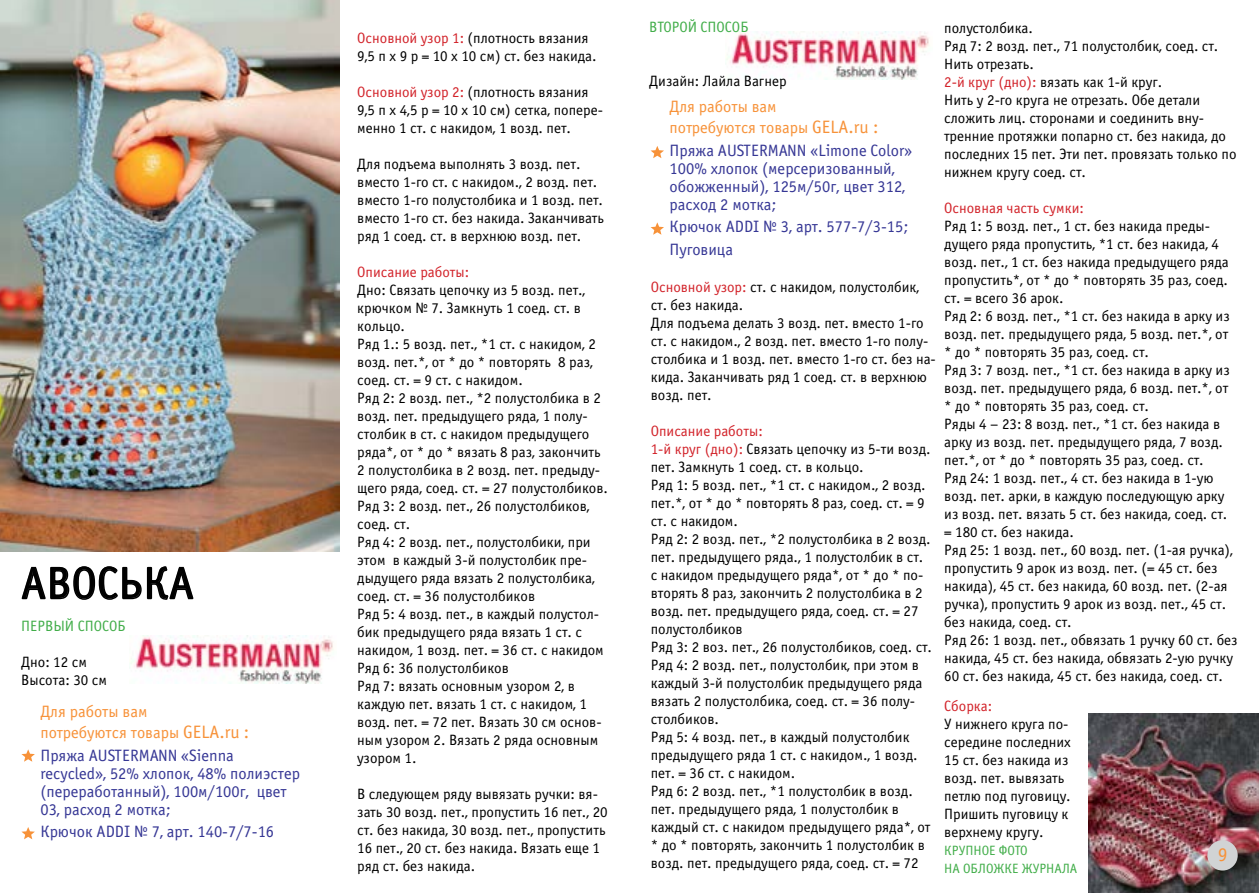
<style>
.page{position:relative;width:1259px;height:893px;background:#fff}
.page>*{position:absolute;margin:0;border:0;box-sizing:border-box;transform-origin:0 0}
.t1{font:45px "Officina Sans C";letter-spacing:.01em;color:#000}
.t2{font:19.5px "Officina Sans C";color:#f79239}
.t3{font:16.5px/18px "Officina Sans C";color:#363795}
.t4{font:16.5px/21px "Officina Sans C";color:#f79239}
.t5{font:15px/18px "Officina Sans C";color:#000}
.t6{font:15px "Officina Sans C";color:#d2232a}
.t7{font:15px "Officina Sans C";color:#41ad49}
.t8{font:13.5px/18px "Officina Sans C";color:#41ad49}
.s1{font-size:18px}
.s2{color:#d2232a}
</style>
<div class="page">
<img style="left:1088px;top:714px;width:171px;height:179px">
<img style="left:0;top:0;width:339px;height:551px">
<div style="left:1207px;top:840px;width:30px;height:30px;background:#d1d3d4;border-radius:50%"></div>
<svg style="left:21px;top:749px;width:14px;height:13px"></svg>
<svg style="left:21px;top:827px;width:14px;height:12px"></svg>
<svg style="left:22px;top:566px;width:172px;height:34px"></svg>
<svg style="left:650px;top:146px;width:14px;height:12px"></svg>
<svg style="left:650px;top:222px;width:14px;height:13px"></svg>
<img style="left:130px;top:635px;width:204px;height:48px">
<img style="left:726px;top:32px;width:204px;height:48px">
<h1 class="t1" style="left:21px;top:559px;width:174px">АВОСЬКА</h1>
<p class="t7" style="left:21px;top:617px;width:106px">ПЕРВЫЙ СПОСОБ</p>
<p class="t5" style="left:21px;top:653px;width:87px">Дно: 12 см<br>Высота: 30 см</p>
<p class="t4" style="left:40px;top:701px;width:210px">Для работы вам<br>потребуются товары <span class="s1">GELA.ru :</span></p>
<p class="t3" style="left:40px;top:746px;width:261px">Пряжа AUSTERMANN «Sienna recycled», 52% хлопок, 48% полиэстер (переработанный), 100м/100г, цвет<br>03, расход 2 мотка;</p>
<p class="t3" style="left:40px;top:823px;width:235px">Крючок ADDI № 7, арт. 140-7/7-16</p>
<p class="t5" style="left:357px;top:29px;width:241px"><span class="s2">Основной узор 1:</span> (плотность вязания<br>9,5 п х 9 р = 10 x 10 см) ст. без накида.</p>
<p class="t5" style="left:357px;top:83px;width:247px"><span class="s2">Основной узор 2:</span> (плотность вязания<br>9,5 п х 4,5 р = 10 x 10 см) сетка, попере&shy;менно 1 ст. с накидом, 1 возд. пет.</p>
<p class="t5" style="left:357px;top:155px;width:248px">Для подъема выполнять 3 возд. пет. вместо 1-го ст. с накидом., 2 возд. пет. вместо 1-го полустолбика и 1 возд. пет. вместо 1-го ст. без накида. Заканчивать ряд 1 соед. ст. в верхнюю возд. пет.</p>
<p class="t6" style="left:357px;top:264px;width:114px">Описание работы:</p>
<p class="t5" style="left:357px;top:281px;width:252px">Дно: Связать цепочку из 5 возд. пет., крючком № 7. Замкнуть 1 соед. ст. в кольцо.<br>Ряд 1.: 5 возд. пет., *1 ст. с накидом, 2 возд. пет.*, от * до * повторять 8 раз, соед. ст. = 9 ст. с накидом.<br>Ряд 2: 2 возд. пет., *2 полустолбика в 2 возд. пет. предыдущего ряда, 1 полу&shy;столбик в ст. с накидом предыдущего ряда*, от * до * вязать 8 раз, закончить<br>2 полустолбика в 2 возд. пет. предыду&shy;щего ряда, соед. ст. = 27 полустолбиков.<br>Ряд 3: 2 возд. пет., 26 полустолбиков, соед. ст.<br>Ряд 4: 2 возд. пет., полустолбики, при этом в каждый 3-й полустолбик пре&shy;дыдущего ряда вязать 2 полустолбика, соед. ст. = 36 полустолбиков<br>Ряд 5: 4 возд. пет., в каждый полустол&shy;бик предыдущего ряда вязать 1 ст. с накидом, 1 возд. пет. = 36 ст. с накидом<br>Ряд 6: 36 полустолбиков<br>Ряд 7: вязать основным узором 2, в каждую пет. вязать 1 ст. с накидом, 1 возд. пет. = 72 пет. Вязать 30 см основ&shy;ным узором 2. Вязать 2 ряда основным узором 1.</p>
<p class="t5" style="left:357px;top:785px;width:252px">В следующем ряду вывязать ручки: вя&shy;зать 30 возд. пет., пропустить 16 пет., 20 ст. без накида, 30 возд. пет., пропустить 16 пет., 20 ст. без накида. Вязать еще 1 ряд ст. без накида.</p>
<p class="t7" style="left:649px;top:19px;width:101px">ВТОРОЙ СПОСОБ</p>
<p class="t5" style="left:649px;top:72px;width:139px">Дизайн: Лайла Вагнер</p>
<p class="t4" style="left:669px;top:97px;width:210px">Для работы вам<br>потребуются товары <span class="s1">GELA.ru :</span></p>
<p class="t3" style="left:669px;top:142px;width:244px">Пряжа AUSTERMANN «Limone Color»<br>100% хлопок (мерсеризованный, обожженный), 125м/50г, цвет 312, расход 2 мотка;</p>
<p class="t3" style="left:669px;top:216px;width:240px;line-height:22.5px">Крючок ADDI № 3, арт. 577-7/3-15;<br>Пуговица</p>
<p class="t5" style="left:651px;top:278px;width:287px"><span class="s2">Основной узор:</span> ст. с накидом, полустолбик, ст. без накида.<br>Для подъема делать 3 возд. пет. вместо 1-го ст. с накидом., 2 возд. пет. вместо 1-го полу&shy;столбика и 1 возд. пет. вместо 1-го ст. без на&shy;кида. Заканчивать ряд 1 соед. ст. в верхнюю возд. пет.</p>
<p class="t5" style="left:651px;top:422px;width:283px"><span class="s2">Описание работы:<br>1-й круг (дно):</span> Связать цепочку из 5-ти возд. пет. Замкнуть 1 соед. ст. в кольцо.<br>Ряд 1: 5 возд. пет., *1 ст. с накидом., 2 возд. пет.*, от * до * повторять 8 раз, соед. ст. = 9 ст. с накидом.<br>Ряд 2: 2 возд. пет., *2 полустолбика в 2 возд. пет. предыдущего ряда., 1 полустолбик в ст. с накидом предыдущего ряда*, от * до * по&shy;вторять 8 раз, закончить 2 полустолбика в 2 возд. пет. предыдущего ряда, соед. ст. = 27 полустолбиков<br>Ряд 3: 2 воз. пет., 26 полустолбиков, соед. ст.<br>Ряд 4: 2 возд. пет., полустолбик, при этом в каждый 3-й полустолбик предыдущего ряда вязать 2 полустолбика, соед. ст. = 36 полу&shy;столбиков.<br>Ряд 5: 4 возд. пет., в каждый полустолбик предыдущего ряда 1 ст. с накидом., 1 возд. пет. = 36 ст. с накидом.<br>Ряд 6: 2 возд. пет., *1 полустолбик в возд. пет. предыдущего ряда, 1 полустолбик в каждый ст. с накидом предыдущего ряда*, от * до * повторять, закончить 1 полустолбик в возд. пет. предыдущего ряда, соед. ст. = 72</p>
<p class="t5" style="left:944px;top:19px;width:294px">полустолбика.<br>Ряд 7: 2 возд. пет., 71 полустолбик, соед. ст.<br>Нить отрезать.<br><span class="s2">2-й круг (дно):</span> вязать как 1-й круг.<br>Нить у 2-го круга не отрезать. Обе детали сложить лиц. сторонами и соединить вну&shy;тренние протяжки попарно ст. без накида, до последних 15 пет. Эти пет. провязать только по нижнем кругу соед. ст.</p>
<p class="t6" style="left:944px;top:199px;width:141px">Основная часть сумки:</p>
<p class="t5" style="left:944px;top:217px;width:295px">Ряд 1: 5 возд. пет., 1 ст. без накида преды&shy;дущего ряда пропустить, *1 ст. без накида, 4 возд. пет., 1 ст. без накида предыдущего ряда пропустить*, от * до * повторять 35 раз, соед. ст. = всего 36 арок.<br>Ряд 2: 6 возд. пет., *1 ст. без накида в арку из возд. пет. предыдущего ряда, 5 возд. пет.*, от * до * повторять 35 раз, соед. ст.<br>Ряд 3: 7 возд. пет., *1 ст. без накида в арку из возд. пет. предыдущего ряда, 6 возд. пет.*, от * до * повторять 35 раз, соед. ст.<br>Ряды 4 – 23: 8 возд. пет., *1 ст. без накида в арку из возд. пет. предыдущего ряда, 7 возд. пет.*, от * до * повторять 35 раз, соед. ст.<br>Ряд 24: 1 возд. пет., 4 ст. без накида в 1-ую возд. пет. арки, в каждую последующую арку из возд. пет. вязать 5 ст. без накида, соед. ст. = 180 ст. без накида.<br>Ряд 25: 1 возд. пет., 60 возд. пет. (1-ая ручка), пропустить 9 арок из возд. пет. (= 45 ст. без накида), 45 ст. без накида, 60 возд. пет. (2-ая ручка), пропустить 9 арок из возд. пет., 45 ст. без накида, соед. ст.<br>Ряд 26: 1 возд. пет., обвязать 1 ручку 60 ст. без накида, 45 ст. без накида, обвязать 2-ую ручку 60 ст. без накида, 45 ст. без накида, соед. ст.</p>
<p class="t6" style="left:944px;top:698px;width:49px">Сборка:</p>
<p class="t5" style="left:944px;top:715px;width:128px">У нижнего круга по&shy;середине последних<br>15 ст. без накида из возд. пет. вывязать петлю под пуговицу.<br>Пришить пуговицу к верхнему кругу.</p>
<p class="t8" style="left:944px;top:842px;width:135px">КРУПНОЕ ФОТО<br>НА ОБЛОЖКЕ ЖУРНАЛА</p>
<h2 class="t2" style="left:1217px;top:843px;width:11px">9</h2>
</div>
